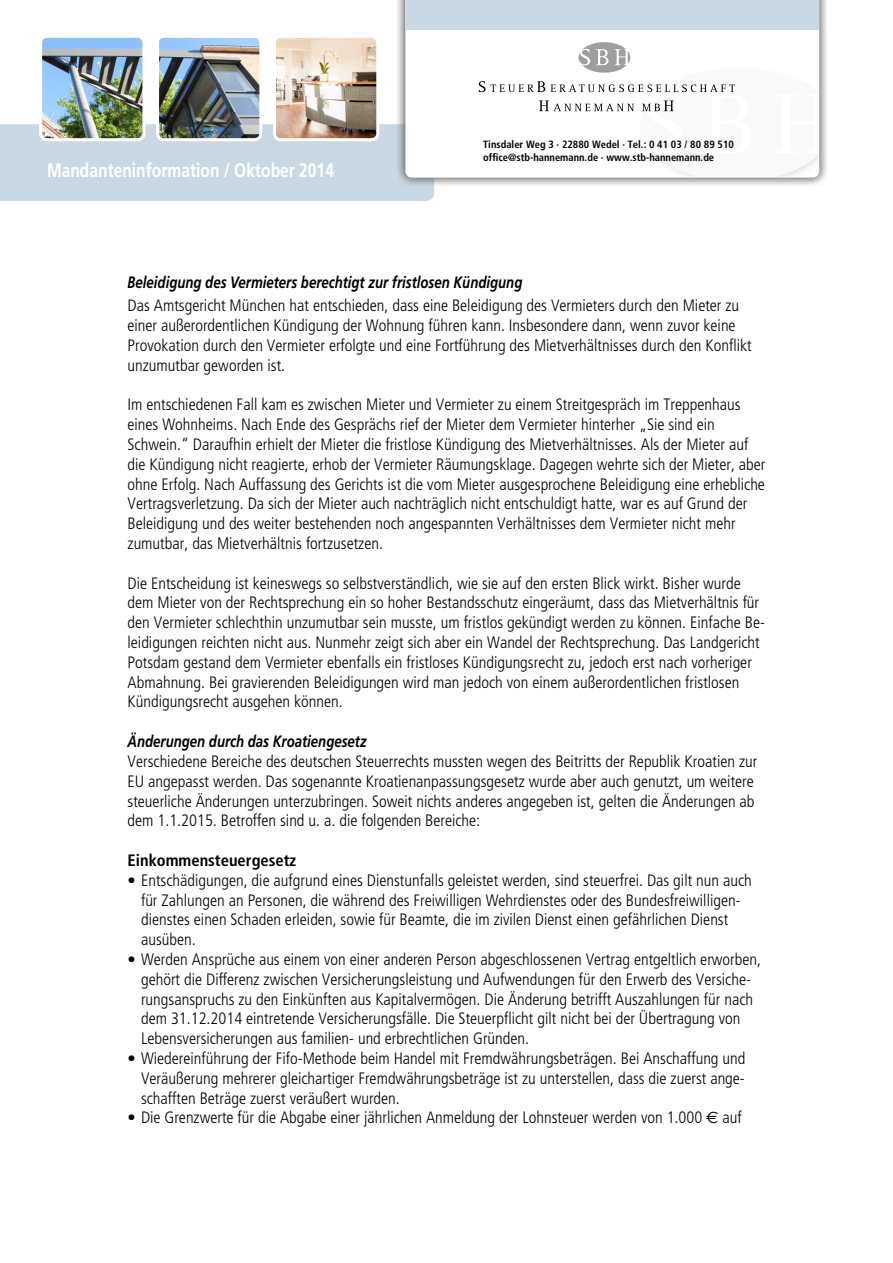
<style>
.page{position:relative;width:893px;height:1263px;background:#fff}
.page>*{position:absolute;margin:0;border:0;box-sizing:border-box;transform-origin:0 0}
.t1{font:700 19.5px "Frutiger";color:#fff;scale:.8 1}
.t2{font:300 condensed 16.5px/19.8px "Frutiger";color:#000}
.t3{font:italic 700 16.5px "Frutiger";color:#000;scale:.8 1}
.t4{font:700 condensed 16.5px "Frutiger";color:#000}
.t5{font:700 condensed 10.5px/12.6px "Frutiger";color:#000}
.s1{font-family:"Euro Sans";font-weight:400;font-stretch:normal}
</style>
<div class="page">
<div style="left:0;top:124px;width:434px;height:77px;background:#cad8e4"></div>
<img style="left:43px;top:39px;width:101px;height:101px">
<div style="left:39px;top:35px;width:106px;height:106px;border:3px solid #fff;border-radius:6px"></div>
<img style="left:160px;top:39px;width:101px;height:101px">
<div style="left:156px;top:35px;width:106px;height:106px;border:3px solid #fff;border-radius:6px"></div>
<img style="left:274px;top:39px;width:104px;height:101px">
<div style="left:273px;top:35px;width:106px;height:106px;border:3px solid #fff;border-radius:6px"></div>
<div style="left:396px;top:0;width:433px;height:187px;background:#5d5d5f;opacity:.75"></div>
<svg style="left:405px;top:30px;width:414px;height:148px"></svg>
<div style="left:405px;top:0;width:414px;height:30px;background:#cad8e4"></div>
<svg style="left:479px;top:42px;width:339px;height:134px"></svg>
<div style="left:45px;top:158px;width:301px;height:31px;background:#cad8e4"></div>
<p class="t1" style="left:47px;top:158px;width:360px">Mandanteninformation / Oktober 2014</p>
<p class="t5" style="left:483px;top:138px;width:252px">Tinsdaler Weg 3 · 22880 Wedel · Tel.: 0 41 03 / 80 89 510 office@stb-hannemann.de · www.stb-hannemann.de</p>
<p class="t3" style="left:128px;top:272px;width:495px">Beleidigung des Vermieters berechtigt zur fristlosen Kündigung</p>
<p class="t2" style="left:128px;top:296px;width:626px">Das Amtsgericht München hat entschieden, dass eine Beleidigung des Vermieters durch den Mieter zu einer außerordentlichen Kündigung der Wohnung führen kann. Insbesondere dann, wenn zuvor keine Provokation durch den Vermieter erfolgte und eine Fortführung des Mietverhältnisses durch den Konflikt unzumutbar geworden ist.</p>
<p class="t2" style="left:128px;top:395px;width:639px">Im entschiedenen Fall kam es zwischen Mieter und Vermieter zu einem Streitgespräch im Treppenhaus eines Wohnheims. Nach Ende des Gesprächs rief der Mieter dem Vermieter hinterher „Sie sind ein Schwein.“ Daraufhin erhielt der Mieter die fristlose Kündigung des Mietverhältnisses. Als der Mieter auf die Kündigung nicht reagierte, erhob der Vermieter Räumungsklage. Dagegen wehrte sich der Mieter, aber ohne Erfolg. Nach Auffassung des Gerichts ist die vom Mieter ausgesprochene Beleidigung eine erhebliche Vertragsverletzung. Da sich der Mieter auch nachträglich nicht entschuldigt hatte, war es auf Grund der Beleidigung und des weiter bestehenden noch angespannten Verhältnisses dem Vermieter nicht mehr zumutbar, das Mietverhältnis fortzusetzen.</p>
<p class="t2" style="left:128px;top:573px;width:639px">Die Entscheidung ist keineswegs so selbstverständlich, wie sie auf den ersten Blick wirkt. Bisher wurde dem Mieter von der Rechtsprechung ein so hoher Bestandsschutz eingeräumt, dass das Mietverhältnis für den Vermieter schlechthin unzumutbar sein musste, um fristlos gekündigt werden zu können. Einfache Be&shy;leidigungen reichten nicht aus. Nunmehr zeigt sich aber ein Wandel der Rechtsprechung. Das Landgericht Potsdam gestand dem Vermieter ebenfalls ein fristloses Kündigungsrecht zu, jedoch erst nach vorheriger Abmahnung. Bei gravierenden Beleidigungen wird man jedoch von einem außerordentlichen fristlosen Kündigungsrecht ausgehen können.</p>
<p class="t3" style="left:128px;top:732px;width:300px">Änderungen durch das Kroatiengesetz</p>
<p class="t2" style="left:128px;top:751px;width:631px">Verschiedene Bereiche des deutschen Steuerrechts mussten wegen des Beitritts der Republik Kroatien zur EU angepasst werden. Das sogenannte Kroatienanpassungsgesetz wurde aber auch genutzt, um weitere steuerliche Änderungen unterzubringen. Soweit nichts anderes angegeben ist, gelten die Änderungen ab dem 1.1.2015. Betroffen sind u. a. die folgenden Bereiche:</p>
<p class="t4" style="left:128px;top:850px;width:170px">Einkommensteuergesetz</p>
<p class="t2" style="left:141px;top:870px;width:612px;text-indent:-13px">• Entschädigungen, die aufgrund eines Dienstunfalls geleistet werden, sind steuerfrei. Das gilt nun auch für Zahlungen an Personen, die während des Freiwilligen Wehrdienstes oder des Bundesfreiwilligen&shy;dienstes einen Schaden erleiden, sowie für Beamte, die im zivilen Dienst einen gefährlichen Dienst ausüben.</p>
<p class="t2" style="left:141px;top:949px;width:622px;text-indent:-13px">• Werden Ansprüche aus einem von einer anderen Person abgeschlossenen Vertrag entgeltlich erworben, gehört die Differenz zwischen Versicherungsleistung und Aufwendungen für den Erwerb des Versiche&shy;rungsanspruchs zu den Einkünften aus Kapitalvermögen. Die Änderung betrifft Auszahlungen für nach dem 31.12.2014 eintretende Versicherungsfälle. Die Steuerpflicht gilt nicht bei der Übertragung von Lebensversicherungen aus familien- und erbrechtlichen Gründen.</p>
<p class="t2" style="left:141px;top:1048px;width:606px;text-align:justify;text-indent:-13px">• Wiedereinführung der Fifo-Methode beim Handel mit Fremdwährungsbeträgen. Bei Anschaffung und Veräußerung mehrerer gleichartiger Fremdwährungsbeträge ist zu unterstellen, dass die zuerst ange&shy;schafften Beträge zuerst veräußert wurden.</p>
<p class="t2" style="left:128px;top:1108px;width:616px">• Die Grenzwerte für die Abgabe einer jährlichen Anmeldung der Lohnsteuer werden von 1.000 <span class="s1">€</span> auf</p>
</div>
